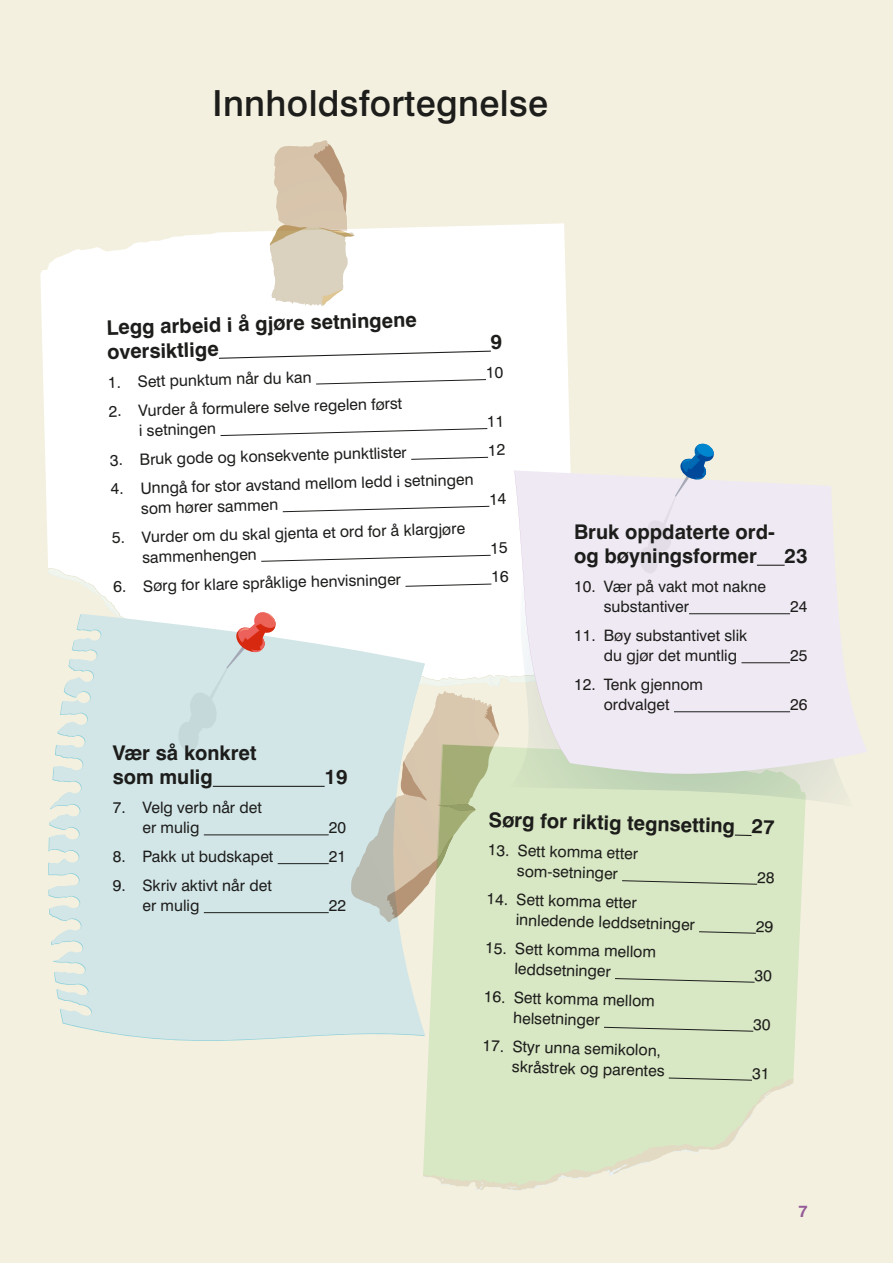
<style>
.page{position:relative;width:893px;height:1263px;background:#f3f0df}
.page>*{position:absolute;margin:0;border:0;box-sizing:border-box;transform-origin:0 0}
.Heading_1{font:500 36px "Swiss 721 BT";letter-spacing:.01em;color:#1d1d1b}
.Heading_2{font:700 20.25px/24.3px "Swiss 721 BT";color:#1d1d1b}
.overskrift_bokser{font:700 16.5px "Swiss 721 BT";color:#945b98}
.punktliste{font:15.75px/20.2px "Swiss 721 BT";color:#1d1d1b}
</style>
<div class="page">
<div style="left:40px;top:223px;width:530px;height:345px;background:#fff"></div>
<svg style="left:270px;top:140px;width:84px;height:166px;background:#ddd0bb"></svg>
<div style="left:49px;top:568px;width:461px;height:111px;background:#fff"></div>
<svg style="left:48px;top:614px;width:377px;height:427px;background:#d6e7e7"></svg>
<svg style="left:48px;top:573px;width:97px;height:124px"></svg>
<svg style="left:175px;top:612px;width:142px;height:142px;background:#d7e0e1"></svg>
<div style="left:423px;top:747px;width:382px;height:334px;background:#d8e7c4"></div>
<svg style="left:329px;top:668px;width:171px;height:254px;background:#d1d7c5"></svg>
<svg style="left:735px;top:834px;width:16px;height:2px"></svg>
<svg style="left:510px;top:587px;width:330px;height:220px;background:#d4e2c4"></svg>
<svg style="left:514px;top:480px;width:353px;height:298px;fill:#efe9f4"></svg>
<svg style="left:514px;top:587px;width:150px;height:186px;background:#ede9ee"></svg>
<hr style="left:213px;top:786px;width:112px;height:1px;background:#1d1d1b">
<hr style="left:204px;top:834px;width:125px;height:1px;background:#1d1d1b">
<hr style="left:278px;top:863px;width:51px;height:1px;background:#1d1d1b">
<hr style="left:204px;top:912px;width:125px;height:1px;background:#1d1d1b">
<svg style="left:757px;top:565px;width:28px;height:1px"></svg>
<hr style="left:689px;top:613px;width:101px;height:1px;background:#1d1d1b">
<hr style="left:741px;top:662px;width:49px;height:1px;background:#1d1d1b">
<hr style="left:674px;top:711px;width:116px;height:1px;background:#1d1d1b">
<svg style="left:218px;top:335px;width:284px;height:24px;background:#f5f5f5"></svg>
<svg style="left:315px;top:366px;width:188px;height:19px;background:#f4f4f4"></svg>
<svg style="left:220px;top:416px;width:281px;height:20px;background:#f4f4f4"></svg>
<svg style="left:184px;top:443px;width:531px;height:144px;background:#f5f4f7"></svg>
<svg style="left:621px;top:871px;width:153px;height:14px;background:#ccdab9"></svg>
<svg style="left:698px;top:920px;width:75px;height:14px"></svg>
<svg style="left:614px;top:969px;width:158px;height:14px;background:#ccdab9"></svg>
<svg style="left:603px;top:1018px;width:167px;height:14px;background:#cbdab9"></svg>
<svg style="left:423px;top:1067px;width:370px;height:123px"></svg>
<p class="Heading_1" style="left:213px;top:81px;width:337px">Innholdsfortegnelse</p>
<p class="Heading_2" style="left:106px;top:317px;width:312px;line-height:23.4px;rotate:-2deg">Legg arbeid i å gjøre setningene oversiktlige</p>
<p class="punktliste" style="left:108px;top:373px;width:205px;rotate:-2deg">1. Sett punktum når du kan</p>
<p class="punktliste" style="left:138px;top:401px;width:265px;line-height:19.5px;text-indent:-30px;rotate:-2deg">2. Vurder å formulere selve regelen først i setningen</p>
<p class="punktliste" style="left:110px;top:451px;width:298px;rotate:-2deg">3. Bruk gode og konsekvente punktlister</p>
<p class="punktliste" style="left:140px;top:479px;width:335px;line-height:19.5px;text-indent:-30px;rotate:-2deg">4. Unngå for stor avstand mellom ledd i setningen som hører sammen</p>
<p class="punktliste" style="left:141px;top:528px;width:325px;line-height:19.4px;text-indent:-30px;rotate:-2deg">5. Vurder om du skal gjenta et ord for å klargjøre sammenhengen</p>
<p class="punktliste" style="left:113px;top:578px;width:289px;rotate:-2deg">6. Sørg for klare språklige henvisninger</p>
<p class="Heading_2" style="left:574px;top:519px;width:202px">Bruk oppdaterte ord&shy;og bøyningsformer</p>
<p class="punktliste" style="left:604px;top:576px;width:164px;text-indent:-30px">10. Vær på vakt mot nakne substantiver</p>
<p class="punktliste" style="left:604px;top:625px;width:145px;text-indent:-30px">11. Bøy substantivet slik du gjør det muntlig</p>
<p class="punktliste" style="left:574px;top:674px;width:131px;text-align:center">12. Tenk gjennom ordvalget</p>
<p class="Heading_2" style="left:785px;top:544px;width:24px">23</p>
<p class="punktliste" style="left:790px;top:596px;width:19px">24</p>
<p class="punktliste" style="left:790px;top:645px;width:19px">25</p>
<p class="punktliste" style="left:790px;top:694px;width:19px">26</p>
<p class="Heading_2" style="left:113px;top:740px;width:145px">Vær så konkret som mulig</p>
<p class="punktliste" style="left:142px;top:797px;width:121px;text-indent:-30px">7. Velg verb når det er mulig</p>
<p class="Heading_2" style="left:325px;top:765px;width:24px">19</p>
<p class="punktliste" style="left:329px;top:817px;width:19px">20</p>
<p class="punktliste" style="left:113px;top:846px;width:162px">8. Pakk ut budskapet</p>
<p class="punktliste" style="left:329px;top:846px;width:19px">21</p>
<p class="punktliste" style="left:142px;top:875px;width:131px;text-indent:-30px">9. Skriv aktivt når det er mulig</p>
<p class="punktliste" style="left:329px;top:895px;width:19px">22</p>
<p class="Heading_2" style="left:489px;top:806px;width:288px;rotate:2deg">Sørg for riktig tegnsetting 27</p>
<p class="punktliste" style="left:518px;top:840px;width:122px;text-indent:-30px;rotate:2deg">13. Sett komma etter som-setninger</p>
<p class="punktliste" style="left:517px;top:889px;width:181px;line-height:19.8px;text-indent:-30px;rotate:2deg">14. Sett komma etter innledende leddsetninger</p>
<p class="punktliste" style="left:516px;top:938px;width:142px;text-indent:-30px;rotate:2deg">15. Sett komma mellom leddsetninger</p>
<p class="punktliste" style="left:514px;top:987px;width:142px;text-indent:-30px;rotate:2deg">16. Sett komma mellom helsetninger</p>
<p class="punktliste" style="left:483px;top:1035px;width:184px;text-align:right;rotate:2deg">17. Styr unna semikolon, skråstrek og parentes</p>
<p class="overskrift_bokser" style="left:799px;top:1201px;width:11px">7</p>
</div>
